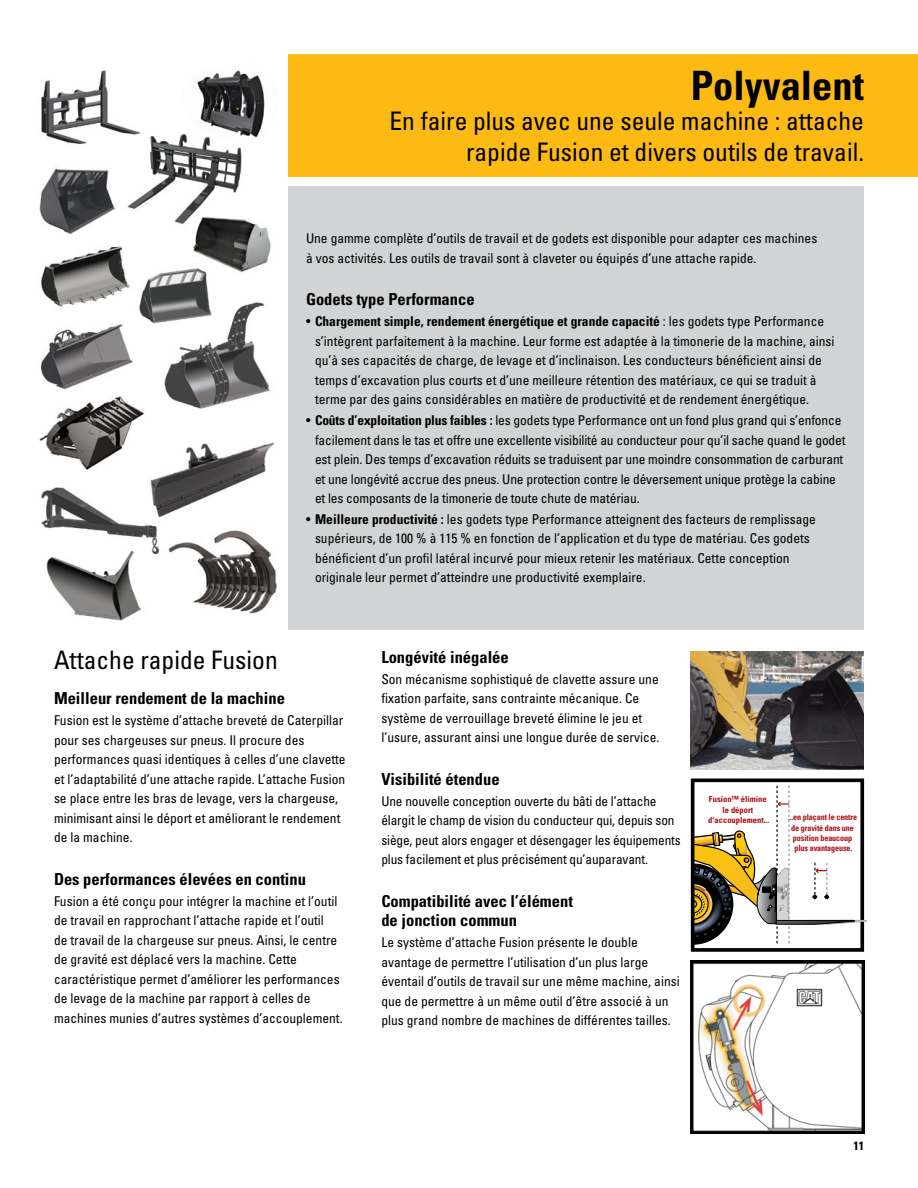
<style>
.page{position:relative;width:918px;height:1188px;background:#fff}
.page>*{position:absolute;margin:0;border:0;box-sizing:border-box;transform-origin:0 0}
.t1{font:700 condensed 40.5px "Univers LT Std";color:#000}
.t2{font:condensed 25.5px/30.6px "Univers LT Std";color:#000;text-align:right}
.t3{font:700 condensed 16.5px/19.8px "Univers LT Std";color:#000}
.t4{font:condensed 13.5px/19.5px "Univers LT Std";color:#000}
.t5{font:700 condensed 12px "Univers LT Std";color:#000}
.t6{font:700 condensed 8.55px/10.2px "Univers";letter-spacing:-.01em;color:#ab0f14;text-align:center;scale:.95 1}
.t7{font:700 condensed 8.55px/10.2px "Univers";letter-spacing:-.01em;color:#ab0f14;text-align:center}
.s1{font-weight:700}
</style>
<div class="page">
<img style="left:691px;top:651px;width:173px;height:119px">
<div style="left:691px;top:779px;width:173px;height:173px;border:4px solid #000"></div>
<svg style="left:691px;top:786px;width:176px;height:166px"></svg>
<img style="left:691px;top:961px;width:173px;height:173px">
<div style="left:288px;top:54px;width:630px;height:123px;background:#fdba12"></div>
<div style="left:288px;top:186px;width:576px;height:444px;background:#d1d3d4"></div>
<img style="left:39px;top:70px;width:238px;height:551px">
<h1 class="t1" style="left:691px;top:60px;width:175px">Polyvalent</h1>
<h2 class="t2" style="left:390px;top:105px;width:476px">En faire plus avec une seule machine : attache rapide Fusion et divers outils de travail.</h2>
<p class="t4" style="left:306px;top:228px;width:513px">Une gamme complète d’outils de travail et de godets est disponible pour adapter ces machines à vos activités. Les outils de travail sont à claveter ou équipés d’une attache rapide.</p>
<p class="t3" style="left:306px;top:289px;width:170px">Godets type Performance</p>
<p class="t4" style="left:315px;top:311px;width:521px;text-indent:-9px">• <span class="s1">Chargement simple, rendement énergétique et grande capacité</span> : les godets type Performance s’intègrent parfaitement à la machine. Leur forme est adaptée à la timonerie de la machine, ainsi qu’à ses capacités de charge, de levage et d’inclinaison. Les conducteurs bénéficient ainsi de temps d’excavation plus courts et d’une meilleure rétention des matériaux, ce qui se traduit à terme par des gains considérables en matière de productivité et de rendement énergétique.</p>
<p class="t4" style="left:315px;top:410px;width:532px;text-indent:-9px">• <span class="s1">Coûts d’exploitation plus faibles :</span> les godets type Performance ont un fond plus grand qui s’enfonce facilement dans le tas et offre une excellente visibilité au conducteur pour qu’il sache quand le godet est plein. Des temps d’excavation réduits se traduisent par une moindre consommation de carburant et une longévité accrue des pneus. Une protection contre le déversement unique protège la cabine et les composants de la timonerie de toute chute de matériau.</p>
<p class="t4" style="left:315px;top:509px;width:502px;text-indent:-9px">• <span class="s1">Meilleure productivité :</span> les godets type Performance atteignent des facteurs de remplissage supérieurs, de 100 % à 115 % en fonction de l’application et du type de matériau. Ces godets bénéficient d’un profil latéral incurvé pour mieux retenir les matériaux. Cette conception originale leur permet d’atteindre une productivité exemplaire.</p>
<h2 class="t2" style="left:54px;top:645px;width:225px">Attache rapide Fusion</h2>
<p class="t3" style="left:54px;top:688px;width:232px">Meilleur rendement de la machine</p>
<p class="t4" style="left:54px;top:711px;width:293px">Fusion est le système d’attache breveté de Caterpillar pour ses chargeuses sur pneus. Il procure des performances quasi identiques à celles d’une clavette et l’adaptabilité d’une attache rapide. L’attache Fusion se place entre les bras de levage, vers la chargeuse, minimisant ainsi le déport et améliorant le rendement de la machine.</p>
<p class="t3" style="left:54px;top:869px;width:254px">Des performances élevées en continu</p>
<p class="t4" style="left:54px;top:891px;width:290px">Fusion a été conçu pour intégrer la machine et l’outil de travail en rapprochant l’attache rapide et l’outil<br>de travail de la chargeuse sur pneus. Ainsi, le centre de gravité est déplacé vers la machine. Cette caractéristique permet d’améliorer les performances de levage de la machine par rapport à celles de machines munies d’autres systèmes d’accouplement.</p>
<p class="t3" style="left:381px;top:647px;width:129px">Longévité inégalée</p>
<p class="t4" style="left:381px;top:669px;width:280px">Son mécanisme sophistiqué de clavette assure une fixation parfaite, sans contrainte mécanique. Ce système de verrouillage breveté élimine le jeu et l’usure, assurant ainsi une longue durée de service.</p>
<p class="t3" style="left:381px;top:769px;width:120px">Visibilité étendue</p>
<p class="t4" style="left:381px;top:791px;width:301px">Une nouvelle conception ouverte du bâti de l’attache élargit le champ de vision du conducteur qui, depuis son siège, peut alors engager et désengager les équipements plus facilement et plus précisément qu’auparavant.</p>
<p class="t3" style="left:381px;top:891px;width:193px">Compatibilité avec l’élément de jonction commun</p>
<p class="t4" style="left:381px;top:933px;width:300px">Le système d’attache Fusion présente le double avantage de permettre l’utilisation d’un plus large éventail d’outils de travail sur une même machine, ainsi que de permettre à un même outil d’être associé à un plus grand nombre de machines de différentes tailles.</p>
<p class="t7" style="left:708px;top:794px;width:63px">Fusion™ élimine le déport d'accouplement...</p>
<p class="t6" style="left:788px;top:812px;width:74px">...en plaçant le centre de gravité dans une position beaucoup plus avantageuse.</p>
<p class="t5" style="left:853px;top:1139px;width:12px">11</p>
</div>
